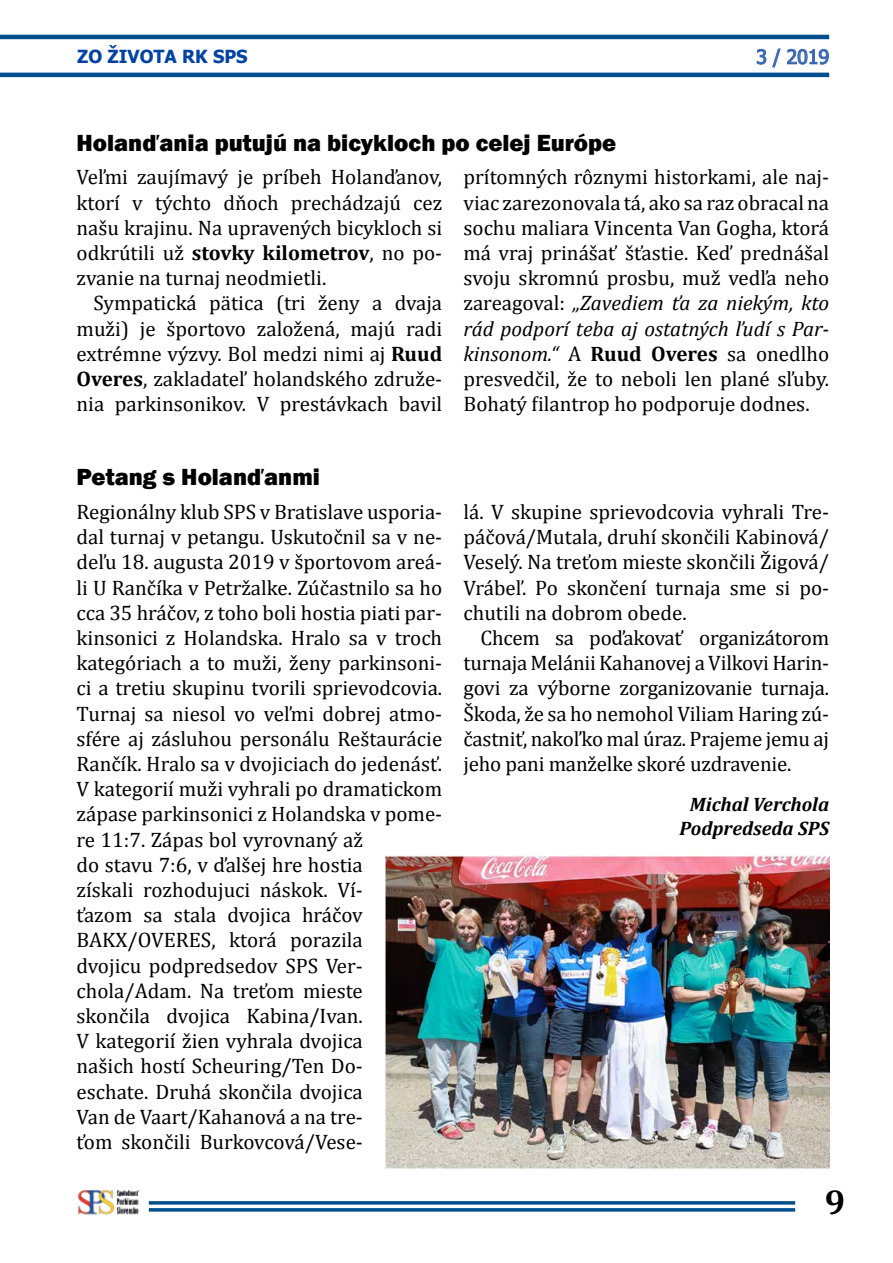
<style>
.page{position:relative;width:893px;height:1263px;background:#fff}
.page>*{position:absolute;margin:0;border:0;box-sizing:border-box;transform-origin:0 0}
.t1{font:700 34.5px "Cambria";color:#000}
.t2{font:800 24px "Franklin Gothic";color:#000}
.t3{font:21px/25.2px "Cambria";color:#000;text-align:justify}
.t4{font:italic 700 19.5px/23.4px "Cambria";color:#000;text-align:center}
.t5{font:19.5px "Tahoma";color:#3866b0}
.t6{font:700 18px "Tahoma";color:#0042a2}
.s1{font-weight:700}
.s2{font-style:italic}
</style>
<div class="page">
<svg style="left:756px;top:48px;width:25px;height:20px"></svg>
<svg style="left:787px;top:49px;width:42px;height:16px"></svg>
<img style="left:384px;top:855px;width:445px;height:314px">
<hr style="left:149px;top:1201px;width:646px;height:3px;background:#004e8e">
<hr style="left:149px;top:1208px;width:646px;height:3px;background:#004e8e">
<img style="left:78px;top:1190px;width:62px;height:25px">
<hr style="left:0;top:73px;width:829px;height:4px;background:#004e8e">
<hr style="left:0;top:35px;width:829px;height:4px;background:#004e8e">
<p class="t6" style="left:77px;top:43px;width:172px">ZO ŽIVOTA RK SPS</p>
<p class="t5" style="left:756px;top:44px;width:74px">3 / 2019</p>
<p class="t2" style="left:77px;top:127px;width:541px">Holanďania putujú na bicykloch po celej Európe</p>
<p class="t3" style="left:77px;top:165px;width:367px">Veľmi zaujímavý je príbeh Holanďanov, ktorí v týchto dňoch prechádzajú cez našu krajinu. Na upravených bicykloch si odkrútili už <span class="s1">stovky kilometrov</span>, no po&shy;zvanie na turnaj neodmietli.</p>
<p class="t3" style="left:77px;top:291px;width:367px;text-indent:17px">Sympatická pätica (tri ženy a dvaja muži) je športovo založená, majú radi extrémne výzvy. Bol medzi nimi aj <span class="s1">Ruud Overes</span>, zakladateľ holandského združe&shy;nia parkinsonikov. V prestávkach bavil</p>
<p class="t3" style="left:463px;top:165px;width:367px">prítomných rôznymi historkami, ale naj&shy;viac zarezonovala tá, ako sa raz obracal na sochu maliara Vincenta Van Gogha, ktorá má vraj prinášať šťastie. Keď prednášal svoju skromnú prosbu, muž vedľa neho zareagoval: <span class="s2">„Zavediem ťa za niekým, kto rád podporí teba aj ostatných ľudí s Par&shy;kinsonom.“</span> A <span class="s1">Ruud Overes</span> sa onedlho presvedčil, že to neboli len plané sľuby.<br>Bohatý filantrop ho podporuje dodnes.</p>
<p class="t2" style="left:77px;top:462px;width:245px">Petang s Holanďanmi</p>
<p class="t3" style="left:77px;top:499px;width:367px;text-align:left">Regionálny klub SPS v Bratislave usporia&shy;dal turnaj v petangu. Uskutočnil sa v ne&shy;deľu 18. augusta 2019 v športovom areá&shy;li U Rančíka v Petržalke. Zúčastnilo sa ho cca 35 hráčov, z toho boli hostia piati par&shy;kinsonici z Holandska. Hralo sa v troch kategóriach a to muži, ženy parkinsoni&shy;ci a tretiu skupinu tvorili sprievodcovia.<br>Turnaj sa niesol vo veľmi dobrej atmo&shy;sfére aj zásluhou personálu Reštaurácie Rančík. Hralo sa v dvojiciach do jedenásť.<br>V kategorií muži vyhrali po dramatickom zápase parkinsonici z Holandska v pome&shy;re 11:7. Zápas bol vyrovnaný až<br>do stavu 7:6, v ďalšej hre hostia<br>získali rozhodujuci náskok. Ví-<br>ťazom sa stala dvojica hráčov BAKX/OVERES, ktorá porazila<br>dvojicu podpredsedov SPS Ver&shy;chola/Adam. Na treťom mieste<br>skončila dvojica Kabina/Ivan.<br>V kategorií žien vyhrala dvojica<br>našich hostí Scheuring/Ten Do-<br>eschate. Druhá skončila dvojica<br>Van de Vaart/Kahanová a na tre-<br>ťom skončili Burkovcová/Vese-</p>
<p class="t3" style="left:463px;top:499px;width:367px">lá. V skupine sprievodcovia vyhrali Tre&shy;páčová/Mutala, druhí skončili Kabinová/ Veselý. Na treťom mieste skončili Žigová/ Vrábeľ. Po skončení turnaja sme si po&shy;chutili na dobrom obede.</p>
<p class="t3" style="left:463px;top:625px;width:367px;text-indent:17px">Chcem sa poďakovať organizátorom turnaja Melánii Kahanovej a Vilkovi Harin&shy;govi za výborne zorganizovanie turnaja.<br>Škoda, že sa ho nemohol Viliam Haring zú&shy;častniť, nakoľko mal úraz. Prajeme jemu aj jeho pani manželke skoré uzdravenie.</p>
<p class="t4" style="left:679px;top:792px;width:151px">Michal Verchola<br>Podpredseda SPS</p>
<h1 class="t1" style="left:825px;top:1178px;width:22px">9</h1>
</div>
